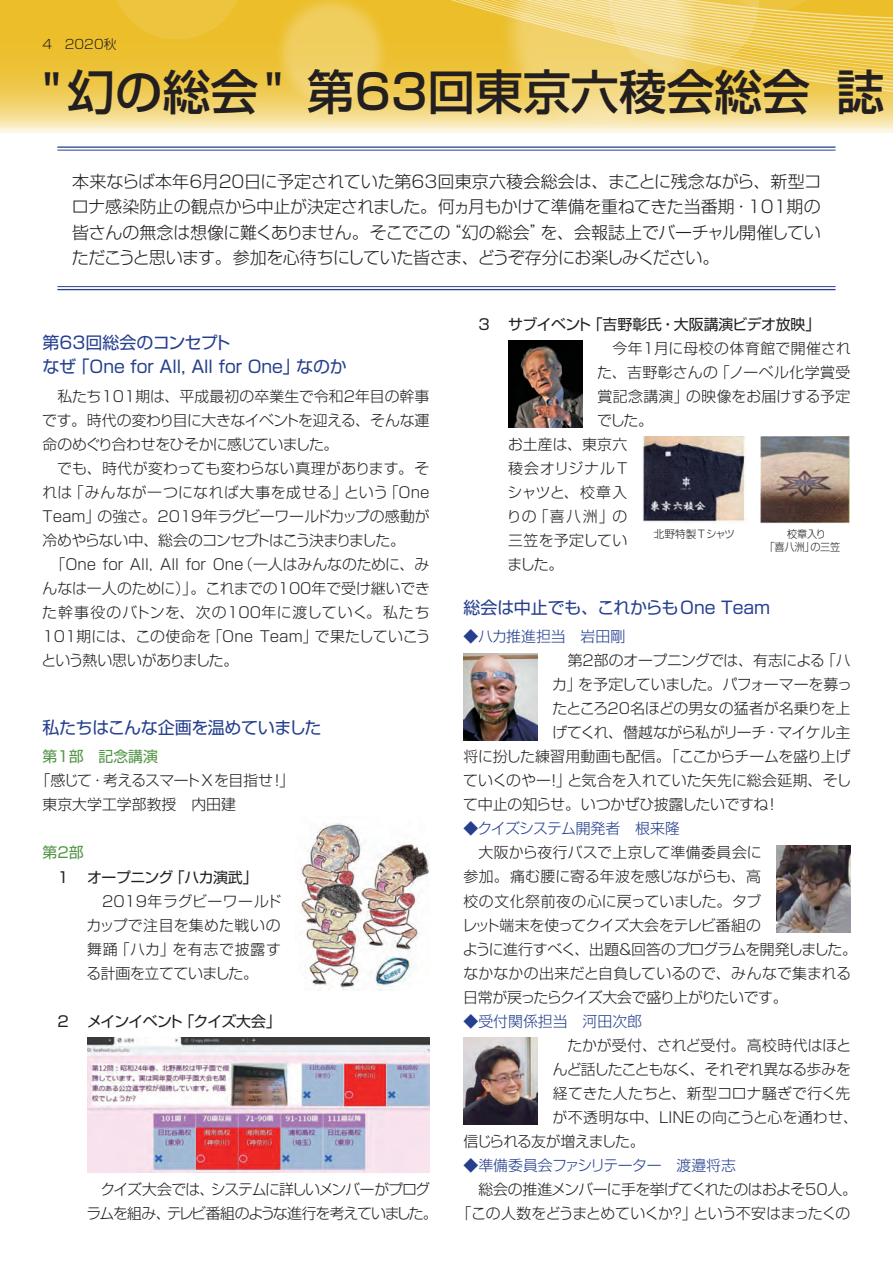
<style>
.page{position:relative;width:893px;height:1263px;background:#fff}
.page>*{position:absolute;margin:0;border:0;box-sizing:border-box;transform-origin:0 0}
.t1{font:500 47.85px "Shin Go Pro";color:#231f20}
.t2{font:300 16.95px/25.5px "Shin Go Pro";letter-spacing:-.04em;color:#231f20;text-align:justify}
.t3{font:16.95px/24px "Shin Go Pro";letter-spacing:-.01em;color:#253f8e}
.t4{font:300 14.85px/24px "Shin Go Pro";letter-spacing:-.01em;color:#231f20;text-align:justify}
.t5{font:300 14.85px "Shin Go Pro";letter-spacing:.02em;color:#231f20}
.t6{font:300 14.85px "Shin Go Pro";letter-spacing:.01em;color:#231f20}
.t7{font:300 14.85px/24px "Shin Go Pro";letter-spacing:-.04em;color:#231f20}
.t8{font:300 14.85px/24px "Shin Go Pro";letter-spacing:-.075em;color:#231f20;text-align:center}
.t9{font:300 14.85px "Shin Go Pro";letter-spacing:-.03em;color:#231f20}
.t10{font:14.85px "Shin Go Pro";letter-spacing:-.035em;color:#231f20}
.t11{font:300 14.85px "Shin Go Pro";letter-spacing:.035em;color:#231f20}
.t12{font:300 14.85px "Shin Go Pro";letter-spacing:-.065em;color:#231f20}
.t13{font:300 14.85px "Shin Go Pro";letter-spacing:.05em;color:#231f20}
.t14{font:300 14.85px "Shin Go Pro";color:#253f8e}
.t15{font:300 14.85px "Shin Go Pro";letter-spacing:.015em;color:#231f20}
.t16{font:300 14.85px "Shin Go Pro";letter-spacing:-.035em;color:#231f20}
.t17{font:300 14.85px "Shin Go Pro";letter-spacing:-.045em;color:#231f20}
.t18{font:300 14.85px "Shin Go Pro";letter-spacing:-.03em;color:#253f8e}
.t19{font:300 14.85px "Shin Go Pro";letter-spacing:.03em;color:#231f20}
.t20{font:14.85px "Shin Go Pro";letter-spacing:-.055em;color:#231f20}
.t21{font:300 14.85px "Shin Go Pro";letter-spacing:-.045em;color:#253f8e}
.t22{font:300 14.85px "Shin Go Pro";letter-spacing:-.08em;color:#231f20}
.t23{font:300 14.85px "Shin Go Pro";letter-spacing:-.07em;color:#231f20}
.t24{font:14.85px "Shin Go Pro";color:#519545}
.t25{font:300 14.85px "Shin Go Pro";letter-spacing:.055em;color:#231f20}
.t26{font:300 12.75px "Shin Go Pro";color:#231f20}
.t27{font:300 10.65px/12.8px "Shin Go Pro";letter-spacing:-.02em;color:#231f20;scale:.96 1}
.t28{font:300 10.65px "Shin Go Pro";color:#231f20}
</style>
<div class="page">
<svg style="left:0;top:107px;width:893px;height:25px;background:#f6e4a7"></svg>
<svg style="left:0;top:74px;width:893px;height:33px;background:#efcc58"></svg>
<img style="left:228px;top:74px;width:207px;height:58px">
<img style="left:459px;top:74px;width:285px;height:58px">
<svg style="left:842px;top:110px;width:51px;height:22px"></svg>
<svg style="left:0;top:0;width:893px;height:74px;background:#eec84e"></svg>
<hr style="left:57px;top:150px;width:779px;height:1px;background:#253f8e">
<hr style="left:57px;top:146px;width:779px;height:2px;background:#253f8e">
<hr style="left:57px;top:289px;width:779px;height:1px;background:#253f8e">
<hr style="left:57px;top:286px;width:779px;height:1px;background:#253f8e">
<img style="left:463px;top:653px;width:75px;height:87px">
<img style="left:776px;top:845px;width:74px;height:87px">
<img style="left:463px;top:1037px;width:75px;height:87px">
<img style="left:508px;top:341px;width:75px;height:87px">
<img style="left:642px;top:437px;width:104px;height:86px">
<img style="left:760px;top:437px;width:90px;height:87px">
<img style="left:88px;top:1037px;width:341px;height:135px">
<img style="left:300px;top:823px;width:129px;height:167px">
<p class="t26" style="left:43px;top:34px;width:75px">4　2020秋</p>
<h1 class="t1" style="left:43px;top:52px;width:843px">"幻の総会" 第63回東京六稜会総会誌</h1>
<p class="t2" style="left:72px;top:166px;width:751px">本来ならば本年6月20日に予定されていた第63回東京六稜会総会は、まことに残念ながら、新型コロナ感染防止の観点から中止が決定されました。何ヵ月もかけて準備を重ねてきた当番期・101期の皆さんの無念は想像に難くありません。そこでこの“幻の総会”を、会報誌上でバーチャル開催していただこうと思います。参加を心待ちにしていた皆さま、どうぞ存分にお楽しみください。</p>
<p class="t3" style="left:42px;top:329px;width:306px">第63回総会のコンセプト<br>なぜ「One for All，All for One」なのか</p>
<p class="t4" style="left:42px;top:382px;width:389px;text-indent:15px">私たち101期は、平成最初の卒業生で令和2年目の幹事です。時代の変わり目に大きなイベントを迎える、そんな運命のめぐり合わせをひそかに感じていました。</p>
<p class="t5" style="left:57px;top:456px;width:374px">でも、時代が変わっても変わらない真理があります。そ</p>
<p class="t11" style="left:42px;top:480px;width:389px">れは「みんなが一つになれば大事を成せる」という「One</p>
<p class="t4" style="left:43px;top:503px;width:389px">Team」の強さ。2019年ラグビーワールドカップの感動が</p>
<p class="t12" style="left:43px;top:528px;width:364px">冷めやらない中、総会のコンセプトはこう決まりました。</p>
<p class="t4" style="left:51px;top:551px;width:380px">「One for All，All for One（一人はみんなのために、み</p>
<p class="t4" style="left:43px;top:575px;width:389px">んなは一人のために）」。これまでの100年で受け継いでき</p>
<p class="t13" style="left:42px;top:600px;width:389px">た幹事役のバトンを、次の100年に渡していく。私たち</p>
<p class="t4" style="left:43px;top:623px;width:390px">101期には、この使命を「One Team」で果たしていこう</p>
<p class="t22" style="left:42px;top:648px;width:198px">という熱い思いがありました。</p>
<p class="t3" style="left:43px;top:713px;width:281px">私たちはこんな企画を温めていました</p>
<p class="t24" style="left:43px;top:744px;width:117px">第1部　記念講演</p>
<p class="t4" style="left:43px;top:767px;width:253px;text-indent:-7px">「感じて・考えるスマートXを目指せ!」東京大学工学部教授　内田建</p>
<p class="t24" style="left:43px;top:841px;width:43px">第2部</p>
<p class="t10" style="left:57px;top:865px;width:202px">1 オープニング「ハカ演武」</p>
<p class="t4" style="left:86px;top:887px;width:196px;text-indent:16px">2019年ラグビーワールドカップで注目を集めた戦いの舞踊「ハカ」を有志で披露する計画を立てていました。</p>
<p class="t20" style="left:57px;top:1009px;width:225px">2 メインイベント「クイズ大会」</p>
<p class="t8" style="left:86px;top:1175px;width:353px">クイズ大会では、システムに詳しいメンバーがプログ<br>ラムを組み、テレビ番組のような進行を考えていました。</p>
<p class="t10" style="left:478px;top:312px;width:343px">3 サブイベント「吉野彰氏・大阪講演ビデオ放映」</p>
<p class="t5" style="left:612px;top:336px;width:240px">今年1月に母校の体育館で開催され</p>
<p class="t19" style="left:597px;top:360px;width:255px">た、吉野彰さんの「ノーベル化学賞受</p>
<p class="t5" style="left:597px;top:384px;width:254px">賞記念講演」の映像をお届けする予定</p>
<p class="t4" style="left:597px;top:406px;width:57px">でした。</p>
<p class="t4" style="left:508px;top:430px;width:121px">お土産は、東京六</p>
<p class="t25" style="left:508px;top:456px;width:121px">稜会オリジナルT</p>
<p class="t4" style="left:508px;top:479px;width:121px">シャツと、校章入</p>
<p class="t4" style="left:507px;top:503px;width:122px">りの「喜八洲」の</p>
<p class="t6" style="left:508px;top:528px;width:121px">三笠を予定してい</p>
<p class="t4" style="left:508px;top:551px;width:57px">ました。</p>
<p class="t3" style="left:463px;top:593px;width:308px">総会は中止でも、これからもOne Team</p>
<p class="t14" style="left:463px;top:624px;width:163px">◆ハカ推進担当　岩田剛</p>
<p class="t9" style="left:568px;top:648px;width:285px">第2部のオープニングでは、有志による「ハ</p>
<p class="t9" style="left:552px;top:672px;width:301px">カ」を予定していました。パフォーマーを募っ</p>
<p class="t4" style="left:552px;top:695px;width:299px">たところ20名ほどの男女の猛者が名乗りを上</p>
<p class="t16" style="left:552px;top:720px;width:299px">げてくれ、僭越ながら私がリーチ・マイケル主</p>
<p class="t4" style="left:463px;top:743px;width:389px">将に扮した練習用動画も配信。「ここからチームを盛り上げ</p>
<p class="t6" style="left:463px;top:768px;width:390px">ていくのやー!」と気合を入れていた矢先に総会延期、そし</p>
<p class="t4" style="left:463px;top:791px;width:313px">て中止の知らせ。いつかぜひ披露したいですね!</p>
<p class="t21" style="left:463px;top:816px;width:218px">◆クイズシステム開発者　根来隆</p>
<p class="t4" style="left:462px;top:839px;width:396px;text-align:left;text-indent:16px">大阪から夜行バスで上京して準備委員会に<br>参加。痛む腰に寄る年波を感じながらも、高<br>校の文化祭前夜の心に戻っていました。タブ<br>レット端末を使ってクイズ大会をテレビ番組の<br>ように進行すべく、出題＆回答のプログラムを開発しました。なかなかの出来だと自負しているので、みんなで集まれる日常が戻ったらクイズ大会で盛り上がりたいです。</p>
<p class="t14" style="left:463px;top:1009px;width:180px">◆受付関係担当　河田次郎</p>
<p class="t4" style="left:567px;top:1031px;width:286px">たかが受付、されど受付。高校時代はほと</p>
<p class="t17" style="left:553px;top:1057px;width:300px">んど話したこともなく、それぞれ異なる歩みを</p>
<p class="t6" style="left:553px;top:1081px;width:299px">経てきた人たちと、新型コロナ騒ぎで行く先</p>
<p class="t15" style="left:552px;top:1105px;width:307px">が不透明な中、LINEの向こうと心を通わせ、</p>
<p class="t23" style="left:463px;top:1129px;width:183px">信じられる友が増えました。</p>
<p class="t18" style="left:463px;top:1153px;width:274px">◆準備委員会ファシリテーター　渡邉将志</p>
<p class="t7" style="left:457px;top:1175px;width:402px;text-indent:22px">総会の推進メンバーに手を挙げてくれたのはおよそ50人。「この人数をどうまとめていくか？」という不安はまったくの</p>
<p class="t28" style="left:654px;top:526px;width:82px">北野特製Tシャツ</p>
<p class="t27" style="left:765px;top:527px;width:80px;text-indent:23px">校章入り<br>「喜八洲」の三笠</p>
</div>
